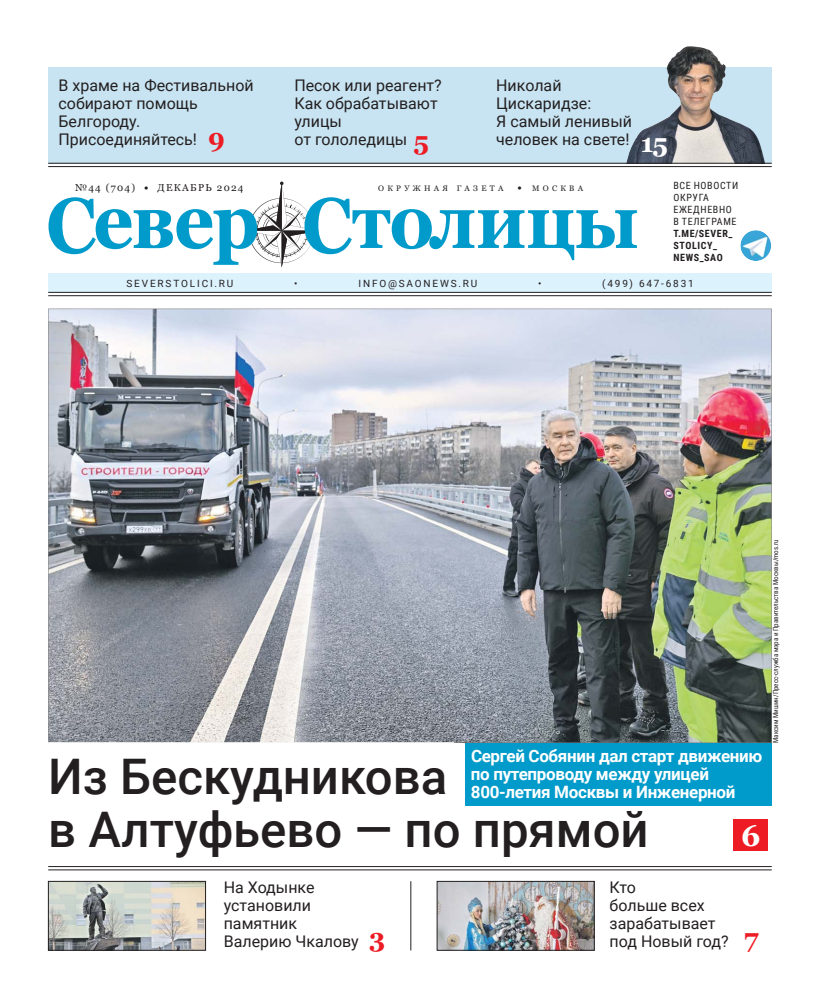
<style>
.page{position:relative;width:820px;height:993px;background:#fff}
.page>*{position:absolute;margin:0;border:0;box-sizing:border-box;transform-origin:0 0}
.t1{font:500 49px/53px "Roboto";color:#231f20}
.t2{font:700 30px "Georgia";color:#fff}
.t3{font:700 26px "Georgia";color:#fff}
.t4{font:700 26px "Georgia";color:#ed1c24}
.t5{font:700 17px/18px "Roboto";letter-spacing:-.02em;color:#fff}
.t6{font:16px/18px "Roboto";color:#231f20}
.t7{font:10px "Roboto";letter-spacing:.185em;color:#231f20}
.t8{font:10px/12px "Roboto Condensed";letter-spacing:.065em;color:#231f20}
.t9{font:700 10px/12px "Roboto Condensed";letter-spacing:.065em;color:#231f20}
.t10{font:10px "Georgia";letter-spacing:.125em;color:#231f20}
.t11{font:8px "Georgia";letter-spacing:.41em;color:#231f20}
.t12{font:7px "Roboto Condensed";color:#231f20}
.s1{font-family:"Georgia";font-weight:700;font-size:26px;color:#ed1c24}
.s2{font-weight:700}
.s3{font-weight:700;font-size:10px}
</style>
<div class="page">
<div style="left:48px;top:67px;width:723px;height:96px;background:#c8e4f2"></div>
<svg style="left:279px;top:181px;width:5px;height:86px"></svg>
<svg style="left:48px;top:197px;width:588px;height:68px"></svg>
<div style="left:48px;top:273px;width:723px;height:19px;background:#dcf2fd"></div>
<hr style="left:48px;top:292px;width:723px;height:1px;background:#231f20">
<hr style="left:48px;top:295px;width:723px;height:1px;background:#231f20">
<img style="left:625px;top:49px;width:140px;height:114px">
<hr style="left:48px;top:163px;width:723px;height:1px;background:#231f20">
<hr style="left:48px;top:166px;width:723px;height:1px;background:#231f20">
<img style="left:740px;top:230px;width:30px;height:31px;border-radius:50%">
<img style="left:48px;top:309px;width:723px;height:433px">
<hr style="left:48px;top:865px;width:723px;height:1px;background:#231f20">
<hr style="left:48px;top:869px;width:723px;height:1px;background:#231f20">
<img style="left:50px;top:882px;width:154px;height:66px">
<div style="left:48px;top:880px;width:158px;height:70px;border:1px solid #231f20"></div>
<img style="left:439px;top:882px;width:153px;height:66px">
<div style="left:437px;top:880px;width:157px;height:70px;border:1px solid #231f20"></div>
<hr style="left:410px;top:880px;width:1px;height:70px;background:#231f20">
<svg style="left:48px;top:741px;width:406px;height:2px"></svg>
<div style="left:733px;top:819px;width:34px;height:31px;background:#ed1c24"></div>
<div style="left:465px;top:742px;width:306px;height:63px;background:#009bca"></div>
<p class="t6" style="left:58px;top:77px;width:197px">В храме на Фестивальной собирают помощь<br>Белгороду.<br>Присоединяйтесь! <span class="s1">9</span></p>
<p class="t6" style="left:294px;top:77px;width:149px">Песок или реагент?<br>Как обрабатывают улицы<br>от гололедицы <span class="s1">5</span></p>
<p class="t6" style="left:496px;top:77px;width:137px">Николай<br>Цискаридзе:<br>Я самый ленивый человек на свете!</p>
<p class="t10" style="left:75px;top:181px;width:170px">№44 (704) <span class="s2">•</span> ДЕКАБРЬ 2024</p>
<p class="t11" style="left:378px;top:183px;width:127px">ОКРУЖНАЯ ГАЗЕТА</p>
<p class="t11" style="left:517px;top:183px;width:67px"><span class="s3">•</span> МОСКВА</p>
<h3 class="t3" style="left:640px;top:128px;width:29px">15</h3>
<p class="t8" style="left:673px;top:180px;width:66px">ВСЕ НОВОСТИ<br>ОКРУГА<br>ЕЖЕДНЕВНО<br>В ТЕЛЕГРАМЕ</p>
<p class="t9" style="left:673px;top:228px;width:61px">T.ME/SEVER_<br>STOLICY_<br>NEWS_SAO</p>
<p class="t7" style="left:126px;top:277px;width:108px">SEVERSTOLICI.RU</p>
<p class="t7" style="left:294px;top:277px;width:5px">•</p>
<p class="t7" style="left:358px;top:277px;width:120px">INFO@SAONEWS.RU</p>
<p class="t7" style="left:538px;top:277px;width:5px">•</p>
<p class="t7" style="left:602px;top:277px;width:93px">(499) 647-6831</p>
<p class="t5" style="left:471px;top:747px;width:293px">Сергей Собянин дал старт движению по путепроводу между улицей<br>800-летия Москвы и Инженерной</p>
<h1 class="t1" style="left:48px;top:750px;width:601px">Из Бескудникова<br>в Алтуфьево — по прямой</h1>
<h2 class="t2" style="left:740px;top:818px;width:21px">6</h2>
<p class="t6" style="left:224px;top:878px;width:163px">На Ходынке установили памятник<br>Валерию Чкалову <span class="s1">3</span></p>
<p class="t6" style="left:609px;top:878px;width:121px">Кто<br>больше всех зарабатывает под Новый год?</p>
<h3 class="t4" style="left:744px;top:922px;width:16px">7</h3>
<p class="t12" style="left:771px;top:742px;width:205px;rotate:-90deg">Максим Мишин/Пресс-служба мэра и Правительства Москвы/mos.ru</p>
</div>
